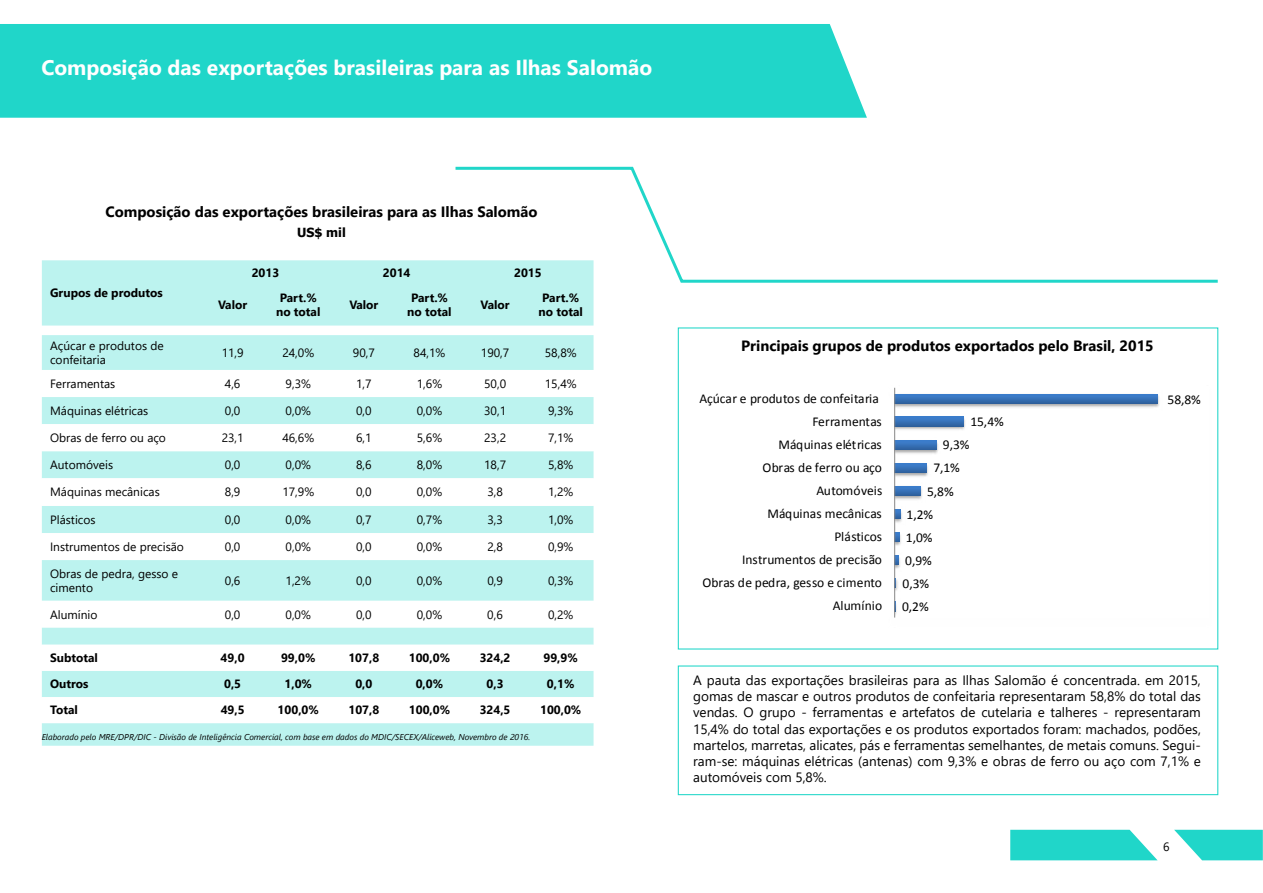
<style>
.page{position:relative;width:1263px;height:893px;background:#fff}
.page>*{position:absolute;margin:0;border:0;box-sizing:border-box;transform-origin:0 0}
.t1{font:700 21px "Segoe UI";color:#fff}
.t2{font:700 14.85px "Segoe UI";color:#000}
.t3{font:13.5px/16.2px "Segoe UI";color:#000;text-align:justify}
.t4{font:13.5px/23.1px "Calibri";color:#000;text-align:right}
.t5{font:700 12.6px "Tahoma";color:#000}
.t6{font:12px/14.4px "Segoe UI";color:#000}
.t7{font:700 12px/14.4px "Segoe UI";color:#000;text-align:center}
.t8{font:italic 8.55px "Segoe UI";color:#000}
</style>
<div class="page">
<div style="left:0;top:24px;width:867px;height:94px;background:#20d6c9"></div>
<svg style="left:1010px;top:830px;width:147px;height:30px;background:#34d9ce"></svg>
<svg style="left:1174px;top:830px;width:89px;height:30px"></svg>
<svg style="left:455px;top:166px;width:763px;height:118px"></svg>
<div style="left:678px;top:665px;width:540px;height:130px;border:1px solid #20d6c9"></div>
<svg style="left:42px;top:260px;width:551px;height:486px;fill:#bcf3ef"></svg>
<svg style="left:42px;top:370px;width:551px;height:136px"></svg>
<svg style="left:42px;top:645px;width:551px;height:78px"></svg>
<img style="left:895px;top:391px;width:264px;height:19px">
<img style="left:895px;top:413px;width:70px;height:20px">
<img style="left:895px;top:437px;width:43px;height:20px">
<img style="left:895px;top:460px;width:33px;height:19px">
<img style="left:895px;top:483px;width:27px;height:19px">
<img style="left:895px;top:506px;width:7px;height:19px">
<img style="left:895px;top:529px;width:6px;height:20px">
<img style="left:895px;top:552px;width:5px;height:19px">
<img style="left:895px;top:575px;width:3px;height:19px">
<img style="left:895px;top:599px;width:2px;height:19px">
<svg style="left:895px;top:394px;width:263px;height:9px;background:#3671b8"></svg>
<svg style="left:895px;top:417px;width:68px;height:9px"></svg>
<svg style="left:895px;top:441px;width:41px;height:9px"></svg>
<svg style="left:895px;top:463px;width:31px;height:10px"></svg>
<svg style="left:895px;top:486px;width:25px;height:9px"></svg>
<svg style="left:895px;top:510px;width:5px;height:8px"></svg>
<svg style="left:895px;top:533px;width:4px;height:9px"></svg>
<svg style="left:895px;top:555px;width:3px;height:10px"></svg>
<hr style="left:894px;top:388px;width:1px;height:230px;background:#868686">
<h1 class="t1" style="left:41px;top:51px;width:612px">Composição das exportações brasileiras para as Ilhas Salomão</h1>
<p class="t2" style="left:105px;top:200px;width:434px">Composição das exportações brasileiras para as Ilhas Salomão</p>
<p class="t5" style="left:297px;top:223px;width:50px">US$ mil</p>
<p class="t7" style="left:50px;top:286px;width:114px">Grupos de produtos</p>
<p class="t7" style="left:252px;top:265px;width:29px">2013</p>
<p class="t7" style="left:383px;top:265px;width:29px">2014</p>
<p class="t7" style="left:514px;top:265px;width:29px">2015</p>
<p class="t7" style="left:218px;top:298px;width:31px">Valor</p>
<p class="t7" style="left:276px;top:290px;width:46px">Part.% no total</p>
<p class="t7" style="left:349px;top:298px;width:31px">Valor</p>
<p class="t7" style="left:407px;top:290px;width:46px">Part.% no total</p>
<p class="t7" style="left:481px;top:298px;width:31px">Valor</p>
<p class="t7" style="left:538px;top:290px;width:46px">Part.% no total</p>
<p class="t6" style="left:50px;top:338px;width:115px">Açúcar e produtos de confeitaria</p>
<p class="t6" style="left:222px;top:345px;width:24px">11,9</p>
<p class="t6" style="left:282px;top:345px;width:33px">24,0%</p>
<p class="t6" style="left:353px;top:345px;width:24px">90,7</p>
<p class="t6" style="left:414px;top:345px;width:33px">84,1%</p>
<p class="t6" style="left:481px;top:345px;width:30px">190,7</p>
<p class="t6" style="left:545px;top:345px;width:33px">58,8%</p>
<p class="t6" style="left:50px;top:376px;width:67px">Ferramentas</p>
<p class="t6" style="left:225px;top:376px;width:17px">4,6</p>
<p class="t6" style="left:286px;top:376px;width:27px">9,3%</p>
<p class="t6" style="left:356px;top:376px;width:17px">1,7</p>
<p class="t6" style="left:417px;top:376px;width:27px">1,6%</p>
<p class="t6" style="left:484px;top:376px;width:24px">50,0</p>
<p class="t6" style="left:545px;top:376px;width:33px">15,4%</p>
<p class="t6" style="left:50px;top:403px;width:100px">Máquinas elétricas</p>
<p class="t6" style="left:225px;top:403px;width:17px">0,0</p>
<p class="t6" style="left:286px;top:403px;width:27px">0,0%</p>
<p class="t6" style="left:356px;top:403px;width:17px">0,0</p>
<p class="t6" style="left:417px;top:403px;width:27px">0,0%</p>
<p class="t6" style="left:484px;top:403px;width:24px">30,1</p>
<p class="t6" style="left:548px;top:403px;width:27px">9,3%</p>
<p class="t6" style="left:50px;top:430px;width:117px">Obras de ferro ou aço</p>
<p class="t6" style="left:222px;top:430px;width:24px">23,1</p>
<p class="t6" style="left:282px;top:430px;width:33px">46,6%</p>
<p class="t6" style="left:356px;top:430px;width:17px">6,1</p>
<p class="t6" style="left:417px;top:430px;width:27px">5,6%</p>
<p class="t6" style="left:484px;top:430px;width:24px">23,2</p>
<p class="t6" style="left:548px;top:430px;width:27px">7,1%</p>
<p class="t6" style="left:50px;top:457px;width:65px">Automóveis</p>
<p class="t6" style="left:225px;top:457px;width:17px">0,0</p>
<p class="t6" style="left:286px;top:457px;width:27px">0,0%</p>
<p class="t6" style="left:356px;top:457px;width:17px">8,6</p>
<p class="t6" style="left:417px;top:457px;width:27px">8,0%</p>
<p class="t6" style="left:484px;top:457px;width:24px">18,7</p>
<p class="t6" style="left:548px;top:457px;width:27px">5,8%</p>
<p class="t6" style="left:50px;top:485px;width:111px">Máquinas mecânicas</p>
<p class="t6" style="left:225px;top:485px;width:17px">8,9</p>
<p class="t6" style="left:282px;top:485px;width:33px">17,9%</p>
<p class="t6" style="left:356px;top:485px;width:17px">0,0</p>
<p class="t6" style="left:417px;top:485px;width:27px">0,0%</p>
<p class="t6" style="left:487px;top:485px;width:17px">3,8</p>
<p class="t6" style="left:548px;top:485px;width:27px">1,2%</p>
<p class="t6" style="left:50px;top:512px;width:47px">Plásticos</p>
<p class="t6" style="left:225px;top:512px;width:17px">0,0</p>
<p class="t6" style="left:286px;top:512px;width:27px">0,0%</p>
<p class="t6" style="left:356px;top:512px;width:17px">0,7</p>
<p class="t6" style="left:417px;top:512px;width:27px">0,7%</p>
<p class="t6" style="left:487px;top:512px;width:17px">3,3</p>
<p class="t6" style="left:548px;top:512px;width:27px">1,0%</p>
<p class="t6" style="left:50px;top:539px;width:135px">Instrumentos de precisão</p>
<p class="t6" style="left:225px;top:539px;width:17px">0,0</p>
<p class="t6" style="left:286px;top:539px;width:27px">0,0%</p>
<p class="t6" style="left:356px;top:539px;width:17px">0,0</p>
<p class="t6" style="left:417px;top:539px;width:27px">0,0%</p>
<p class="t6" style="left:487px;top:539px;width:17px">2,8</p>
<p class="t6" style="left:548px;top:539px;width:27px">0,9%</p>
<p class="t6" style="left:50px;top:566px;width:130px">Obras de pedra, gesso e cimento</p>
<p class="t6" style="left:225px;top:573px;width:17px">0,6</p>
<p class="t6" style="left:286px;top:573px;width:27px">1,2%</p>
<p class="t6" style="left:356px;top:573px;width:17px">0,0</p>
<p class="t6" style="left:417px;top:573px;width:27px">0,0%</p>
<p class="t6" style="left:487px;top:573px;width:17px">0,9</p>
<p class="t6" style="left:548px;top:573px;width:27px">0,3%</p>
<p class="t6" style="left:50px;top:607px;width:49px">Alumínio</p>
<p class="t6" style="left:225px;top:607px;width:17px">0,0</p>
<p class="t6" style="left:286px;top:607px;width:27px">0,0%</p>
<p class="t6" style="left:356px;top:607px;width:17px">0,0</p>
<p class="t6" style="left:417px;top:607px;width:27px">0,0%</p>
<p class="t6" style="left:487px;top:607px;width:17px">0,6</p>
<p class="t6" style="left:548px;top:607px;width:27px">0,2%</p>
<p class="t7" style="left:50px;top:651px;width:49px">Subtotal</p>
<p class="t7" style="left:221px;top:651px;width:25px">49,0</p>
<p class="t7" style="left:281px;top:651px;width:36px">99,0%</p>
<p class="t7" style="left:348px;top:651px;width:32px">107,8</p>
<p class="t7" style="left:409px;top:651px;width:43px">100,0%</p>
<p class="t7" style="left:480px;top:651px;width:32px">324,2</p>
<p class="t7" style="left:543px;top:651px;width:36px">99,9%</p>
<p class="t7" style="left:50px;top:677px;width:40px">Outros</p>
<p class="t7" style="left:224px;top:677px;width:19px">0,5</p>
<p class="t7" style="left:284px;top:677px;width:29px">1,0%</p>
<p class="t7" style="left:355px;top:677px;width:19px">0,0</p>
<p class="t7" style="left:416px;top:677px;width:29px">0,0%</p>
<p class="t7" style="left:487px;top:677px;width:19px">0,3</p>
<p class="t7" style="left:547px;top:677px;width:29px">0,1%</p>
<p class="t7" style="left:50px;top:703px;width:29px">Total</p>
<p class="t7" style="left:221px;top:703px;width:25px">49,5</p>
<p class="t7" style="left:278px;top:703px;width:43px">100,0%</p>
<p class="t7" style="left:348px;top:703px;width:32px">107,8</p>
<p class="t7" style="left:409px;top:703px;width:43px">100,0%</p>
<p class="t7" style="left:480px;top:703px;width:32px">324,5</p>
<p class="t7" style="left:540px;top:703px;width:43px">100,0%</p>
<p class="t8" style="left:42px;top:730px;width:490px">Elaborado pelo MRE/DPR/DIC - Divisão de Inteligência Comercial, com base em dados do MDIC/SECEX/Aliceweb, Novembro de 2016.</p>
<p class="t2" style="left:741px;top:334px;width:414px">Principais grupos de produtos exportados pelo Brasil, 2015</p>
<p class="t4" style="left:699px;top:386px;width:185px">Açúcar e produtos de confeitaria<br>Ferramentas<br>Máquinas elétricas<br>Obras de ferro ou aço<br>Automóveis<br>Máquinas mecânicas<br>Plásticos<br>Instrumentos de precisão<br>Obras de pedra, gesso e cimento<br>Alumínio</p>
<p class="t4" style="left:970px;top:410px;width:35px">15,4%</p>
<p class="t4" style="left:943px;top:433px;width:28px">9,3%</p>
<p class="t4" style="left:933px;top:456px;width:28px">7,1%</p>
<p class="t4" style="left:927px;top:479px;width:28px">5,8%</p>
<p class="t4" style="left:907px;top:502px;width:28px">1,2%</p>
<p class="t4" style="left:906px;top:525px;width:28px">1,0%</p>
<p class="t4" style="left:905px;top:548px;width:28px">0,9%</p>
<p class="t4" style="left:902px;top:571px;width:28px">0,3%</p>
<p class="t4" style="left:902px;top:594px;width:28px">0,2%</p>
<p class="t4" style="left:1167px;top:387px;width:35px">58,8%</p>
<p class="t3" style="left:693px;top:672px;width:509px">A pauta das exportações brasileiras para as Ilhas Salomão é concentrada. em 2015, gomas de mascar e outros produtos de confeitaria representaram 58,8% do total das vendas. O grupo - ferramentas e artefatos de cutelaria e talheres - representaram 15,4% do total das exportações e os produtos exportados foram: machados, podões, martelos, marretas, alicates, pás e ferramentas semelhantes, de metais comuns. Segui&shy;ram-se: máquinas elétricas (antenas) com 9,3% e obras de ferro ou aço com 7,1% e automóveis com 5,8%.</p>
<p class="t6" style="left:1163px;top:839px;width:8px">6</p>
</div>
